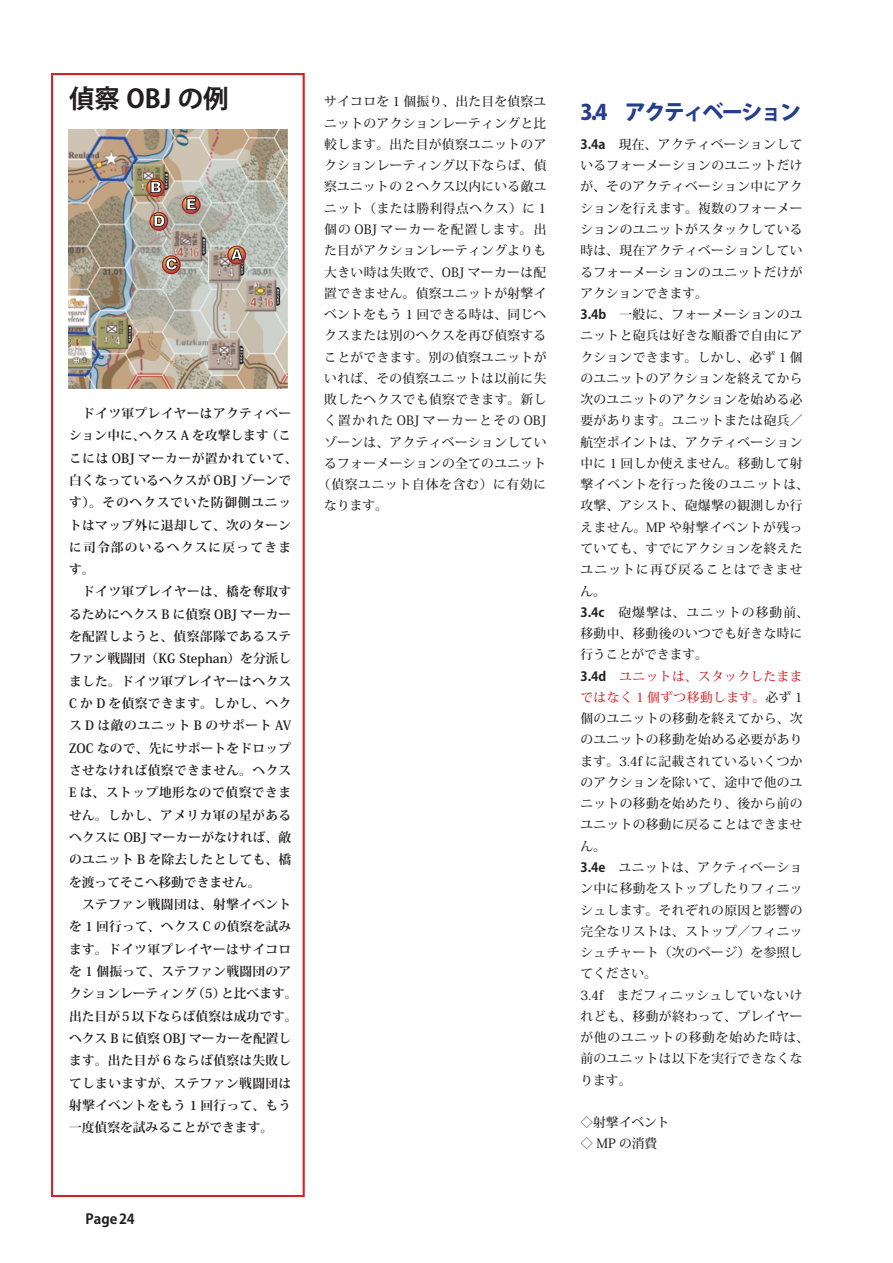
<style>
.page{position:relative;width:893px;height:1263px;background:#fff}
.page>*{position:absolute;margin:0;border:0;box-sizing:border-box;transform-origin:0 0}
.t1{font:700 25.5px "Koz Go Pro";color:#231f20}
.t2{font:800 21.3px "Koz Go Pro";letter-spacing:-.09em;color:#253f8e}
.t3{font:700 13.8px "Koz Go Pro";color:#231f20}
.t4{font:500 12.75px/21.3px "Koz Min Pro";letter-spacing:.03em;color:#231f20}
.t5{font:700 12.75px/22.4px "Koz Min Pro";letter-spacing:.025em;color:#231f20}
.t6{font:500 12.75px "Koz Min Pro";letter-spacing:.105em;color:#231f20}
.t7{font:500 12.75px "Koz Min Pro";letter-spacing:.1em;color:#231f20}
.t8{font:500 12.75px "Koz Min Pro";letter-spacing:.055em;color:#231f20}
.t9{font:500 12.75px/21.3px "Koz Min Pro";color:#231f20}
.s1{font-family:"Koz Go Pro";font-weight:700}
.s2{color:#d1232a}
</style>
<div class="page">
<div style="left:51px;top:73px;width:254px;height:1124px;border:2px solid #d1232a"></div>
<img style="left:68px;top:130px;width:220px;height:258px">
<div style="left:146px;top:178px;width:19px;height:19px;border:1px solid #a12425;border-radius:50%"></div>
<svg style="left:147px;top:179px;width:17px;height:18px"></svg>
<div style="left:227px;top:246px;width:19px;height:18px;border:1px solid #a12425;border-radius:50%"></div>
<svg style="left:228px;top:246px;width:17px;height:18px"></svg>
<div style="left:162px;top:255px;width:18px;height:19px;border:1px solid #a12425;border-radius:50%"></div>
<svg style="left:162px;top:256px;width:18px;height:17px"></svg>
<div style="left:150px;top:212px;width:18px;height:19px;border:1px solid #a12425;border-radius:50%"></div>
<svg style="left:150px;top:213px;width:18px;height:17px"></svg>
<svg style="left:182px;top:196px;width:18px;height:18px"></svg>
<h1 class="t1" style="left:69px;top:82px;width:161px">偵察 OBJ の例</h1>
<p class="t5" style="left:69px;top:401px;width:230px">　ドイツ軍プレイヤーはアクティベーション中に、ヘクス A を攻撃します（ここには OBJ マーカーが置かれていて、白くなっているヘクスが OBJ ゾーンです）。そのヘクスでいた防御側ユニットはマップ外に退却して、次のターンに司令部のいるヘクスに戻ってきます。<br>　ドイツ軍プレイヤーは、橋を奪取するためにヘクス B に偵察 OBJ マーカーを配置しようと、偵察部隊であるステファン戦闘団（KG Stephan）を分派しました。ドイツ軍プレイヤーはヘクス<br>C か D を偵察できます。しかし、ヘクス D は敵のユニット B のサポート AV<br>ZOC なので、先にサポートをドロップさせなければ偵察できません。ヘクス<br>E は、ストップ地形なので偵察できません。しかし、アメリカ軍の星があるヘクスに OBJ マーカーがなければ、敵のユニット B を除去したとしても、橋を渡ってそこへ移動できません。<br>　ステファン戦闘団は、射撃イベントを 1 回行って、ヘクス C の偵察を試みます。ドイツ軍プレイヤーはサイコロを 1 個振って、ステファン戦闘団のアクションレーティング（5）と比べます。出た目が 5 以下ならば偵察は成功です。ヘクス B に偵察 OBJ マーカーを配置します。出た目が 6 ならば偵察は失敗してしまいますが、ステファン戦闘団は射撃イベントをもう 1 回行って、もう一度偵察を試みることができます。</p>
<p class="t3" style="left:85px;top:1210px;width:51px">Page24</p>
<p class="t4" style="left:324px;top:91px;width:224px">サイコロを 1 個振り、出た目を偵察ユ</p>
<p class="t4" style="left:324px;top:112px;width:224px">ニットのアクションレーティングと比</p>
<p class="t4" style="left:324px;top:133px;width:224px">較します。出た目が偵察ユニットのア</p>
<p class="t4" style="left:324px;top:154px;width:224px">クションレーティング以下ならば、偵</p>
<p class="t4" style="left:324px;top:176px;width:224px">察ユニットの 2 ヘクス以内にいる敵ユ</p>
<p class="t4" style="left:324px;top:197px;width:224px">ニット（または勝利得点ヘクス）に 1</p>
<p class="t7" style="left:324px;top:220px;width:224px">個の OBJ マーカーを配置します。出</p>
<p class="t4" style="left:324px;top:239px;width:224px">た目がアクションレーティングよりも</p>
<p class="t4" style="left:324px;top:261px;width:224px">大きい時は失敗で、OBJ マーカーは配</p>
<p class="t4" style="left:324px;top:282px;width:224px">置できません。偵察ユニットが射撃イ</p>
<p class="t4" style="left:324px;top:303px;width:224px">ベントをもう 1 回できる時は、同じヘ</p>
<p class="t4" style="left:324px;top:324px;width:224px">クスまたは別のヘクスを再び偵察する</p>
<p class="t4" style="left:324px;top:346px;width:224px">ことができます。別の偵察ユニットが</p>
<p class="t4" style="left:324px;top:367px;width:224px">いれば、その偵察ユニットは以前に失</p>
<p class="t4" style="left:324px;top:388px;width:224px">敗したヘクスでも偵察できます。新し</p>
<p class="t6" style="left:324px;top:412px;width:224px">く置かれた OBJ マーカーとその OBJ</p>
<p class="t4" style="left:324px;top:431px;width:224px">ゾーンは、アクティベーションしてい</p>
<p class="t4" style="left:324px;top:452px;width:224px">るフォーメーションの全てのユニット</p>
<p class="t8" style="left:318px;top:475px;width:230px">（偵察ユニット自体を含む）に有効に</p>
<p class="t4" style="left:324px;top:495px;width:65px">なります。</p>
<h2 class="t2" style="left:580px;top:98px;width:222px">3.4　アクティベーション</h2>
<p class="t4" style="left:580px;top:133px;width:230px"><span class="s1">3.4a</span>　現在、アクティベーションしているフォーメーションのユニットだけが、そのアクティベーション中にアクションを行えます。複数のフォーメーションのユニットがスタックしている時は、現在アクティベーションしているフォーメーションのユニットだけがアクションできます。<br><span class="s1">3.4b</span>　一般に、フォーメーションのユニットと砲兵は好きな順番で自由にアクションできます。しかし、必ず 1 個のユニットのアクションを終えてから次のユニットのアクションを始める必要があります。ユニットまたは砲兵／航空ポイントは、アクティベーション中に 1 回しか使えません。移動して射撃イベントを行った後のユニットは、攻撃、アシスト、砲爆撃の観測しか行えません。MP や射撃イベントが残っていても、すでにアクションを終えたユニットに再び戻ることはできません。<br><span class="s1">3.4c</span>　砲爆撃は、ユニットの移動前、移動中、移動後のいつでも好きな時に行うことができます。<br><span class="s1">3.4d</span> <span class="s2">ユニットは、スタックしたままではなく 1 個ずつ移動します。</span>必ず 1個のユニットの移動を終えてから、次のユニットの移動を始める必要があります。3.4f に記載されているいくつかのアクションを除いて、途中で他のユニットの移動を始めたり、後から前のユニットの移動に戻ることはできません。<br><span class="s1">3.4e</span>　ユニットは、アクティベーション中に移動をストップしたりフィニッシュします。それぞれの原因と影響の完全なリストは、ストップ／フィニッシュチャート（次のページ）を参照してください。<br>3.4f　まだフィニッシュしていないけれども、移動が終わって、プレイヤーが他のユニットの移動を始めた時は、前のユニットは以下を実行できなくなります。</p>
<p class="t9" style="left:580px;top:1111px;width:91px">◇射撃イベント◇ MP の消費</p>
</div>
